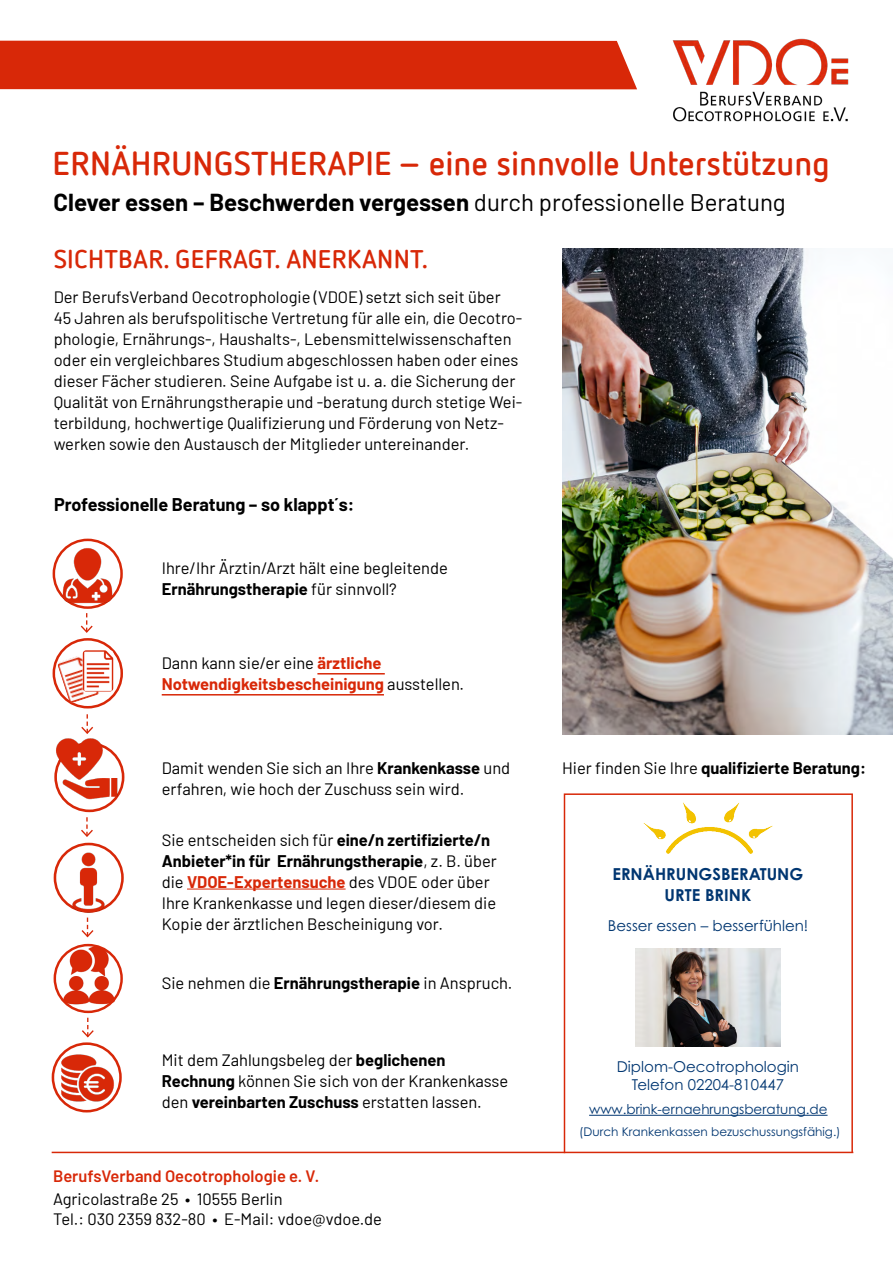
<style>
.page{position:relative;width:893px;height:1263px;background:#fff}
.page>*{position:absolute;margin:0;border:0;box-sizing:border-box;transform-origin:0 0}
.t1{font:700 33px "Netto OT";letter-spacing:-.005em;color:#d82808}
.t2{font:700 25.5px "Netto OT";letter-spacing:.01em;color:#d82808}
.t3{font:700 24px "Barlow";color:#000}
.t4{font:700 18px "Barlow";color:#000}
.t5{font:16.5px/21px "Barlow";color:#000}
.t6{font:700 16.5px/21px "Barlow";color:#d82808}
.t7{font:700 16.5px "Barlow";color:#000}
.t8{font:600 16.5px "Barlow";color:#d82808}
.t9{font:700 16.5px/21px "Century Gothic Pro";color:#003671;text-align:center}
.t10{font:15px/18px "Century Gothic Pro";color:#003671;text-align:center}
.t11{font:13.5px "Century Gothic Pro";color:#003671}
.t12{font:12px "Century Gothic Pro";color:#003671}
.s1{font-weight:400}
.s2{font-weight:700}
.s3{font-weight:400;color:#000}
.s4{font-weight:700;color:#d82808}
.s5{font-weight:500}
</style>
<div class="page">
<img style="left:562px;top:248px;width:331px;height:486px">
<div style="left:0;top:41px;width:637px;height:48px;background:#d82808"></div>
<img style="left:672px;top:38px;width:177px;height:84px">
<hr style="left:52px;top:1152px;width:801px;height:1px;background:#d82808">
<svg style="left:563px;top:793px;width:291px;height:361px"></svg>
<img style="left:635px;top:948px;width:146px;height:98px">
<div style="left:53px;top:539px;width:70px;height:70px;border:3px solid #d82808;border-radius:50%"></div>
<img style="left:55px;top:943px;width:68px;height:33px">
<img style="left:59px;top:976px;width:62px;height:30px">
<div style="left:54px;top:944px;width:69px;height:69px;border:2px solid #d82808;border-radius:50%"></div>
<hr style="left:317px;top:673px;width:68px;height:1px;background:#d82808">
<hr style="left:162px;top:694px;width:222px;height:1px;background:#d82808">
<hr style="left:187px;top:889px;width:159px;height:1px;background:#d82808">
<img style="left:52px;top:545px;width:70px;height:64px">
<div style="left:53px;top:638px;width:70px;height:70px;border:3px solid #d82808;border-radius:50%"></div>
<img style="left:57px;top:651px;width:52px;height:52px">
<img style="left:83px;top:650px;width:30px;height:41px">
<img style="left:56px;top:778px;width:67px;height:32px">
<img style="left:54px;top:738px;width:55px;height:43px">
<img style="left:53px;top:852px;width:71px;height:61px">
<img style="left:52px;top:1047px;width:70px;height:66px">
<svg style="left:80px;top:613px;width:13px;height:20px"></svg>
<svg style="left:81px;top:714px;width:12px;height:20px"></svg>
<svg style="left:81px;top:817px;width:12px;height:20px"></svg>
<svg style="left:81px;top:917px;width:13px;height:21px"></svg>
<svg style="left:82px;top:1018px;width:12px;height:20px"></svg>
<h1 class="t1" style="left:53px;top:143px;width:779px">ERNÄHRUNGSTHERAPIE – eine sinnvolle Unterstützung</h1>
<h3 class="t3" style="left:54px;top:185px;width:734px">Clever essen – Beschwerden vergessen <span class="s1">durch professionelle Beratung</span></h3>
<h2 class="t2" style="left:54px;top:243px;width:376px">SICHTBAR. GEFRAGT. ANERKANNT.</h2>
<p class="t5" style="left:54px;top:285px;width:470px">Der BerufsVerband Oecotrophologie (VDOE) setzt sich seit über<br>45 Jahren als berufspolitische Vertretung für alle ein, die Oecotro&shy;phologie, Ernährungs-, Haushalts-, Lebensmittelwissenschaften oder ein vergleichbares Studium abgeschlossen haben oder eines dieser Fächer studieren. Seine Aufgabe ist u. a. die Sicherung der Qualität von Ernährungstherapie und -beratung durch stetige Wei&shy;terbildung, hochwertige Qualifizierung und Förderung von Netz&shy;werken sowie den Austausch der Mitglieder untereinander.</p>
<p class="t4" style="left:54px;top:491px;width:302px">Professionelle Beratung – so klappt´s:</p>
<p class="t5" style="left:162px;top:556px;width:288px">Ihre/Ihr Ärztin/Arzt hält eine begleitende<br><span class="s2">Ernährungstherapie</span> für sinnvoll?</p>
<p class="t6" style="left:162px;top:651px;width:304px"><span class="s3">Dann kann sie/er eine</span> ärztliche<br>Notwendigkeitsbescheinigung <span class="s3">ausstellen.</span></p>
<p class="t5" style="left:162px;top:756px;width:350px">Damit wenden Sie sich an Ihre <span class="s2">Krankenkasse</span> und erfahren, wie hoch der Zuschuss sein wird.</p>
<p class="t5" style="left:162px;top:828px;width:337px">Sie entscheiden sich für <span class="s2">eine/n zertifizierte/n Anbieter*in für Ernährungstherapie</span>, z. B. über die <span class="s4">VDOE-Expertensuche</span> des VDOE oder über Ihre Krankenkasse und legen dieser/diesem die Kopie der ärztlichen Bescheinigung vor.</p>
<p class="t5" style="left:162px;top:971px;width:352px">Sie nehmen die <span class="s2">Ernährungstherapie</span> in Anspruch.</p>
<p class="t5" style="left:162px;top:1048px;width:348px">Mit dem Zahlungsbeleg der <span class="s2">beglichenen<br>Rechnung</span> können Sie sich von der Krankenkasse den <span class="s2">vereinbarten Zuschuss</span> erstatten lassen.</p>
<p class="t8" style="left:53px;top:1164px;width:268px">BerufsVerband Oecotrophologie e. V.</p>
<p class="t5" style="left:53px;top:1188px;width:330px;line-height:19.8px">Agricolastraße 25 <span class="s5">•</span> 10555 Berlin<br>Tel.: 030 2359 832-80 <span class="s5">•</span> E-Mail: vdoe@vdoe.de</p>
<p class="t7" style="left:562px;top:756px;width:306px"><span class="s1">Hier finden Sie Ihre</span> qualifizierte Beratung:</p>
<p class="t9" style="left:612px;top:863px;width:192px">ERNÄHRUNGSBERATUNG<br>URTE BRINK</p>
<p class="t10" style="left:608px;top:916px;width:202px">Besser essen – besserfühlen!</p>
<p class="t10" style="left:617px;top:1057px;width:184px">Diplom-Oecotrophologin<br>Telefon 02204-810447</p>
<p class="t12" style="left:579px;top:1124px;width:263px">(Durch Krankenkassen bezuschussungsfähig.)</p>
<p class="t11" style="left:589px;top:1101px;width:240px">www.brink-ernaehrungsberatung.de</p>
</div>
